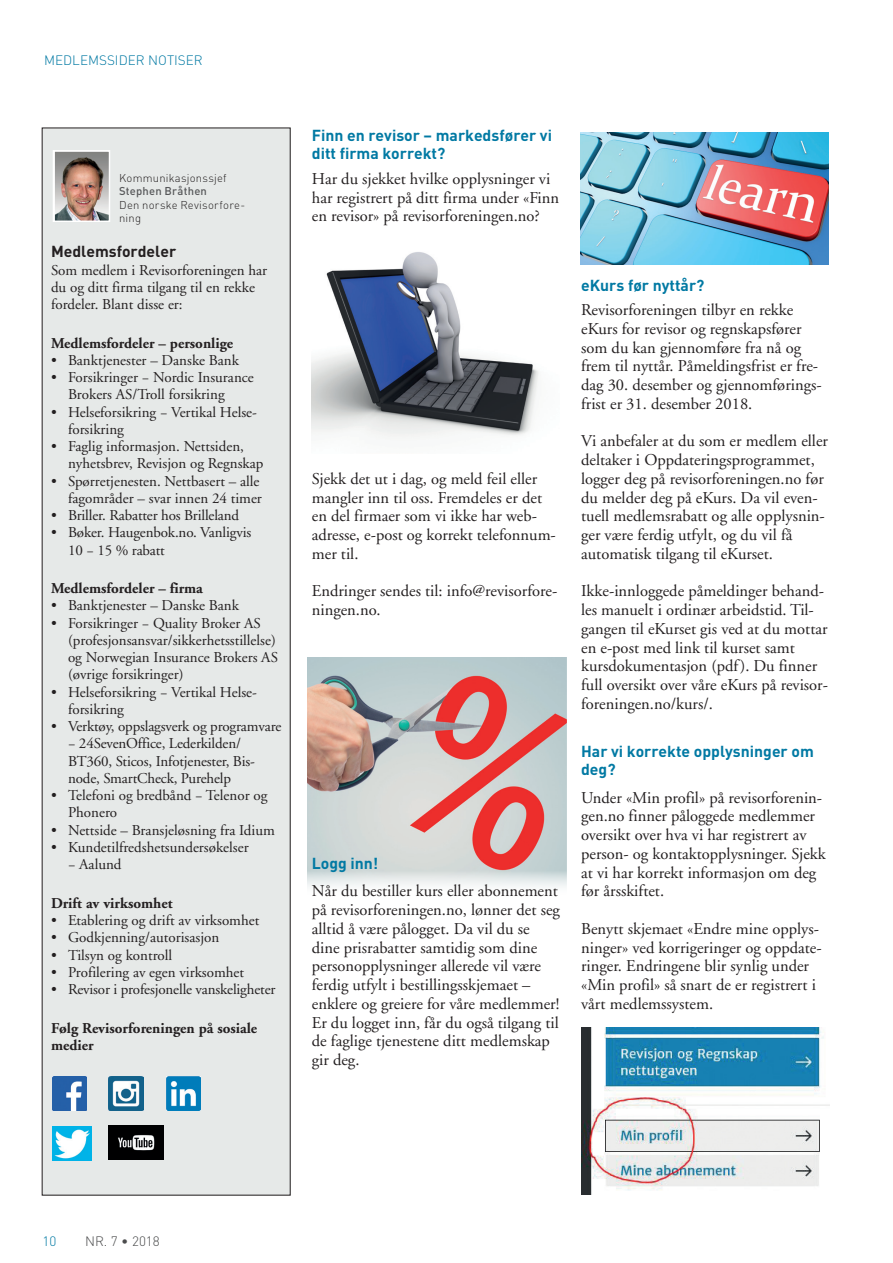
<style>
.page{position:relative;width:893px;height:1263px;background:#fff}
.page>*{position:absolute;margin:0;border:0;box-sizing:border-box;transform-origin:0 0}
.t1{font:16.5px/18.8px "Adobe Garamond";color:#231f20}
.t2{font:700 15.75px/18px "DIN";color:#0079a3}
.t3{font:700 15.75px "DIN";color:#231f20}
.t4{font:15px/17.2px "Adobe Garamond";color:#231f20}
.t5{font:700 15px/17.2px "Adobe Garamond";color:#231f20}
.t6{font:300 13.5px "DIN";color:#0079a3}
.t7{font:300 13.5px "DIN";color:#4b4c4d}
.t8{font:300 11.25px/13.5px "DIN";letter-spacing:.02em;color:#231f20}
.t9{font:500 11.25px "DIN";letter-spacing:.02em;color:#57585a}
</style>
<div class="page">
<img style="left:307px;top:657px;width:259px;height:230px">
<div style="left:42px;top:128px;width:248px;height:1067px;background:#e6e9e8"></div>
<img style="left:56px;top:153px;width:51px;height:66px">
<div style="left:53px;top:150px;width:57px;height:72px;border:2px solid #fff"></div>
<img style="left:53px;top:1076px;width:33px;height:34px">
<img style="left:108px;top:1076px;width:35px;height:34px">
<img style="left:167px;top:1076px;width:34px;height:34px">
<img style="left:53px;top:1126px;width:38px;height:34px">
<img style="left:108px;top:1125px;width:55px;height:34px">
<img style="left:312px;top:252px;width:227px;height:186px">
<img style="left:581px;top:133px;width:248px;height:132px">
<img style="left:581px;top:1027px;width:248px;height:167px">
<p class="t6" style="left:44px;top:52px;width:160px">MEDLEMSSIDER NOTISER</p>
<p class="t8" style="left:119px;top:171px;width:109px">Kommunikasjonssjef</p>
<p class="t9" style="left:119px;top:184px;width:89px">Stephen Bråthen</p>
<p class="t8" style="left:119px;top:198px;width:128px">Den norske Revisorfore&shy;ning</p>
<p class="t3" style="left:51px;top:241px;width:127px">Medlemsfordeler</p>
<p class="t4" style="left:51px;top:262px;width:218px">Som medlem i Revisorforeningen har du og ditt firma tilgang til en rekke fordeler. Blant disse er:</p>
<p class="t5" style="left:51px;top:335px;width:184px">Medlemsfordeler – personlige</p>
<p class="t4" style="left:51px;top:352px;width:189px">• Banktjenester – Danske Bank</p>
<p class="t4" style="left:68px;top:369px;width:187px;text-indent:-17px">• Forsikringer − Nordic Insurance<br>Brokers AS/Troll forsikring</p>
<p class="t4" style="left:68px;top:404px;width:189px;text-indent:-17px">• Helseforsikring − Vertikal Helse&shy;forsikring</p>
<p class="t4" style="left:68px;top:438px;width:197px;text-indent:-17px">• Faglig informasjon. Nettsiden, nyhetsbrev, Revisjon og Regnskap</p>
<p class="t4" style="left:51px;top:473px;width:212px;text-align:right">• Spørretjenesten. Nettbasert – alle fagområder – svar innen 24 timer</p>
<p class="t4" style="left:51px;top:507px;width:190px">• Briller. Rabatter hos Brilleland</p>
<p class="t4" style="left:68px;top:524px;width:185px;text-indent:-17px">• Bøker. Haugenbok.no. Vanligvis<br>10 − 15 % rabatt</p>
<p class="t5" style="left:51px;top:580px;width:153px">Medlemsfordeler – firma</p>
<p class="t4" style="left:51px;top:597px;width:189px">• Banktjenester – Danske Bank</p>
<p class="t4" style="left:68px;top:615px;width:211px;text-indent:-17px">• Forsikringer − Quality Broker AS (profesjonsansvar/sikkerhetsstillelse) og Norwegian Insurance Brokers AS (øvrige forsikringer)</p>
<p class="t4" style="left:68px;top:684px;width:189px;text-indent:-17px">• Helseforsikring − Vertikal Helse&shy;forsikring</p>
<p class="t4" style="left:68px;top:718px;width:215px;text-indent:-17px">• Verktøy, oppslagsverk og programvare − 24SevenOffice, Lederkilden/ BT360, Sticos, Infotjenester, Bis&shy;node, SmartCheck, Purehelp</p>
<p class="t4" style="left:68px;top:787px;width:201px;text-indent:-17px">• Telefoni og bredbånd − Telenor og<br>Phonero</p>
<p class="t4" style="left:51px;top:822px;width:225px">• Nettside – Bransjeløsning fra Idium</p>
<p class="t4" style="left:68px;top:839px;width:182px;text-indent:-17px">• Kundetilfredshetsundersøkelser − Aalund</p>
<p class="t5" style="left:51px;top:895px;width:123px">Drift av virksomhet</p>
<p class="t4" style="left:51px;top:912px;width:210px">• Etablering og drift av virksomhet</p>
<p class="t4" style="left:51px;top:929px;width:170px">• Godkjenning/autorisasjon</p>
<p class="t4" style="left:51px;top:946px;width:123px">• Tilsyn og kontroll</p>
<p class="t4" style="left:51px;top:964px;width:195px">• Profilering av egen virksomhet</p>
<p class="t4" style="left:51px;top:981px;width:226px">• Revisor i profesjonelle vanskeligheter</p>
<p class="t5" style="left:51px;top:1019px;width:208px">Følg Revisorforeningen på sosiale medier</p>
<p class="t2" style="left:312px;top:125px;width:242px">Finn en revisor – markedsfører vi ditt firma korrekt?</p>
<p class="t1" style="left:312px;top:170px;width:249px">Har du sjekket hvilke opplysninger vi har registrert på ditt firma under «Finn en revisor» på revisorforeningen.no?</p>
<p class="t1" style="left:312px;top:470px;width:246px">Sjekk det ut i dag, og meld feil eller mangler inn til oss. Fremdeles er det en del firmaer som vi ikke har web&shy;adresse, e-post og korrekt telefonnum&shy;mer til.</p>
<p class="t1" style="left:312px;top:582px;width:247px">Endringer sendes til: info@revisorfore&shy;ningen.no.</p>
<p class="t2" style="left:312px;top:854px;width:68px">Logg inn!</p>
<p class="t1" style="left:312px;top:882px;width:250px">Når du bestiller kurs eller abonnement på revisorforeningen.no, lønner det seg alltid å være pålogget. Da vil du se dine prisrabatter samtidig som dine personopplysninger allerede vil være ferdig utfylt i bestillingsskjemaet – enklere og greiere for våre medlemmer!<br>Er du logget inn, får du også tilgang til de faglige tjenestene ditt medlemskap gir deg.</p>
<p class="t2" style="left:581px;top:276px;width:125px">eKurs før nyttår?</p>
<p class="t1" style="left:581px;top:301px;width:242px">Revisorforeningen tilbyr en rekke eKurs for revisor og regnskapsfører som du kan gjennomføre fra nå og frem til nyttår. Påmeldingsfrist er fre&shy;dag 30. desember og gjennomførings&shy;frist er 31. desember 2018.</p>
<p class="t1" style="left:581px;top:432px;width:248px">Vi anbefaler at du som er medlem eller deltaker i Oppdateringsprogrammet, logger deg på revisorforeningen.no før du melder deg på eKurs. Da vil even&shy;tuell medlemsrabatt og alle opplysnin&shy;ger være ferdig utfylt, og du vil få automatisk tilgang til eKurset.</p>
<p class="t1" style="left:581px;top:582px;width:248px">Ikke-innloggede påmeldinger behand&shy;les manuelt i ordinær arbeidstid. Til&shy;gangen til eKurset gis ved at du mottar en e-post med link til kurset samt kursdokumentasjon (pdf). Du finner full oversikt over våre eKurs på revisor&shy;foreningen.no/kurs/.</p>
<p class="t2" style="left:581px;top:741px;width:234px">Har vi korrekte opplysninger om deg?</p>
<p class="t1" style="left:581px;top:788px;width:246px">Under «Min profil» på revisorforenin&shy;gen.no finner påloggede medlemmer oversikt over hva vi har registrert av person- og kontaktopplysninger. Sjekk at vi har korrekt informasjon om deg før årsskiftet.</p>
<p class="t1" style="left:581px;top:920px;width:242px">Benytt skjemaet «Endre mine opplys&shy;ninger» ved korrigeringer og oppdate&shy;ringer. Endringene blir synlig under «Min profil» så snart de er registrert i vårt medlemssystem.</p>
<p class="t6" style="left:43px;top:1232px;width:16px">10</p>
<p class="t7" style="left:85px;top:1232px;width:76px">NR. 7 • 2018</p>
</div>
